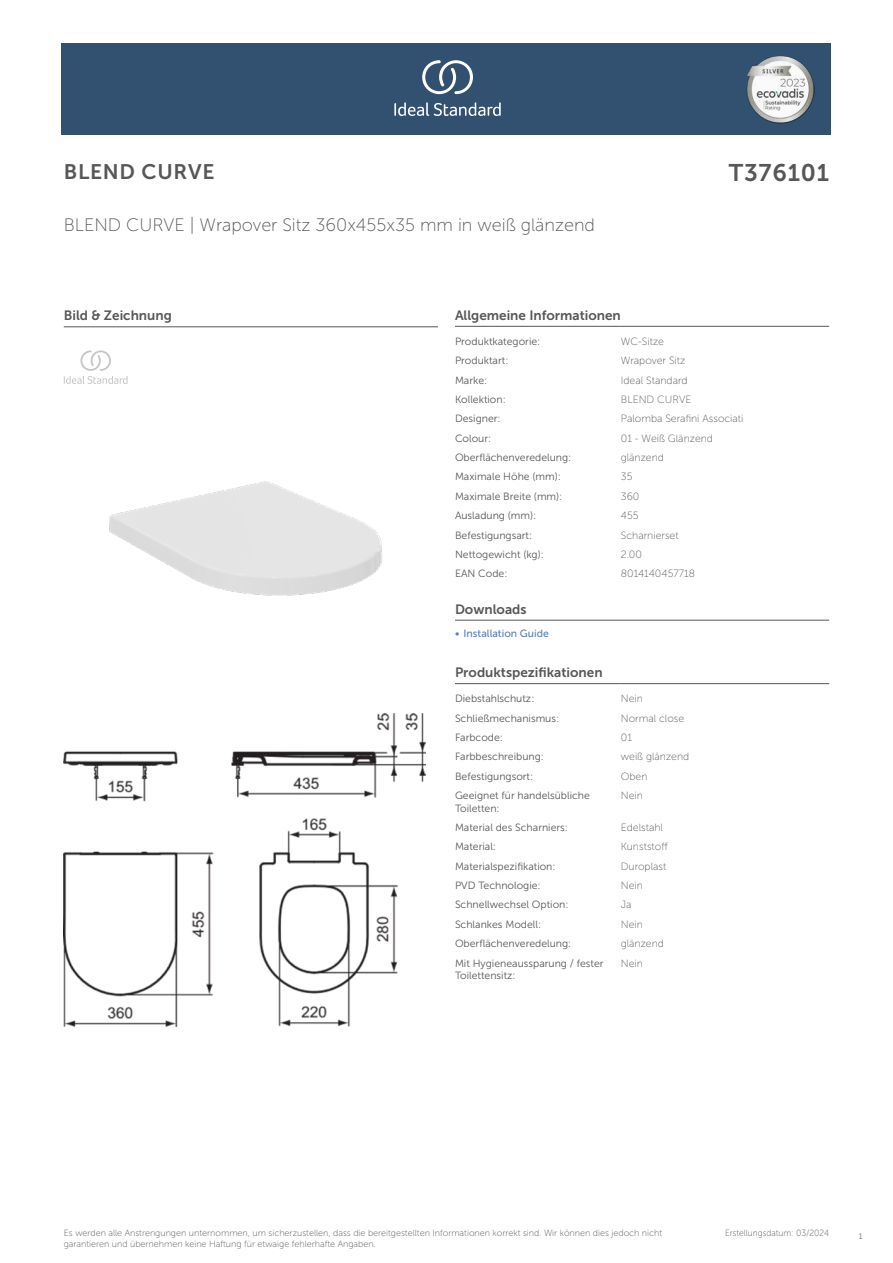
<style>
.page{position:relative;width:893px;height:1263px;background:#fff}
.page>*{position:absolute;margin:0;border:0;box-sizing:border-box;transform-origin:0 0}
.t1{font:24px "Museo Sans 700";letter-spacing:.035em;color:#575756}
.t2{font:21px "Museo Sans 700";letter-spacing:.035em;color:#575756}
.t3{font:18px "Museo Sans 100";color:#575756}
.t4{font:13.5px "Museo Sans 700";color:#575756}
.t5{font:10.5px/12.6px "Museo Sans 300";color:#575756}
.t6{font:10.5px "Museo Sans 100";color:#575756}
.t7{font:10.5px "Museo Sans 500";color:#5b7ebf}
.t8{font:9px/10.8px "Museo Sans 100";color:#575756}
.t9{font:9px "Museo Sans 100";color:#575756;scale:.95 1}
.t10{font:300 9px "Calibri";color:#575756;scale:.95 1}
</style>
<div class="page">
<div style="left:62px;top:43px;width:769px;height:91px;background:#325070"></div>
<hr style="left:455px;top:326px;width:166px;height:1px;background:#575756">
<hr style="left:621px;top:326px;width:208px;height:1px;background:#575756">
<hr style="left:455px;top:620px;width:187px;height:1px;background:#575756">
<hr style="left:642px;top:620px;width:187px;height:1px;background:#575756">
<hr style="left:455px;top:683px;width:166px;height:1px;background:#575756">
<hr style="left:621px;top:683px;width:208px;height:1px;background:#575756">
<img style="left:64px;top:714px;width:361px;height:313px">
<hr style="left:64px;top:327px;width:374px;height:1px;background:#575756">
<svg style="left:64px;top:350px;width:64px;height:34px"></svg>
<img style="left:109px;top:481px;width:273px;height:115px">
<svg style="left:394px;top:102px;width:107px;height:14px"></svg>
<svg style="left:422px;top:60px;width:51px;height:34px"></svg>
<img style="left:746px;top:56px;width:68px;height:67px">
<h2 class="t2" style="left:64px;top:160px;width:152px">BLEND CURVE</h2>
<h1 class="t1" style="left:729px;top:160px;width:102px">T376101</h1>
<h3 class="t3" style="left:64px;top:215px;width:533px">BLEND CURVE | Wrapover Sitz 360x455x35 mm in weiß glänzend</h3>
<p class="t4" style="left:64px;top:308px;width:110px">Bild &amp; Zeichnung</p>
<p class="t4" style="left:455px;top:308px;width:167px">Allgemeine Informationen</p>
<p class="t5" style="left:455px;top:335px;width:87px">Produktkategorie:</p>
<p class="t6" style="left:621px;top:336px;width:45px">WC-Sitze</p>
<p class="t5" style="left:455px;top:354px;width:55px">Produktart:</p>
<p class="t6" style="left:621px;top:355px;width:66px">Wrapover Sitz</p>
<p class="t5" style="left:455px;top:374px;width:34px">Marke:</p>
<p class="t6" style="left:621px;top:374px;width:68px">Ideal Standard</p>
<p class="t5" style="left:455px;top:393px;width:52px">Kollektion:</p>
<p class="t6" style="left:621px;top:394px;width:72px">BLEND CURVE</p>
<p class="t5" style="left:455px;top:413px;width:47px">Designer:</p>
<p class="t6" style="left:621px;top:413px;width:124px">Palomba Serafini Associati</p>
<p class="t5" style="left:455px;top:432px;width:38px">Colour:</p>
<p class="t6" style="left:621px;top:433px;width:94px">01 - Weiß Glänzend</p>
<p class="t5" style="left:455px;top:451px;width:118px">Oberflächenveredelung:</p>
<p class="t6" style="left:621px;top:452px;width:45px">glänzend</p>
<p class="t5" style="left:455px;top:471px;width:107px">Maximale Höhe (mm):</p>
<p class="t6" style="left:621px;top:471px;width:13px">35</p>
<p class="t5" style="left:455px;top:490px;width:109px">Maximale Breite (mm):</p>
<p class="t6" style="left:621px;top:491px;width:20px">360</p>
<p class="t5" style="left:455px;top:509px;width:83px">Ausladung (mm):</p>
<p class="t6" style="left:621px;top:510px;width:19px">455</p>
<p class="t5" style="left:455px;top:529px;width:79px">Befestigungsart:</p>
<p class="t6" style="left:621px;top:529px;width:59px">Scharnierset</p>
<p class="t5" style="left:455px;top:548px;width:90px">Nettogewicht (kg):</p>
<p class="t6" style="left:621px;top:549px;width:23px">2.00</p>
<p class="t5" style="left:455px;top:567px;width:54px">EAN Code:</p>
<p class="t6" style="left:621px;top:568px;width:76px">8014140457718</p>
<p class="t4" style="left:455px;top:602px;width:73px">Downloads</p>
<p class="t7" style="left:455px;top:627px;width:95px">• Installation Guide</p>
<p class="t4" style="left:455px;top:665px;width:149px">Produktspezifikationen</p>
<p class="t5" style="left:455px;top:692px;width:81px">Diebstahlschutz:</p>
<p class="t6" style="left:621px;top:693px;width:24px">Nein</p>
<p class="t5" style="left:455px;top:712px;width:106px">Schließmechanismus:</p>
<p class="t6" style="left:621px;top:712px;width:65px">Normal close</p>
<p class="t5" style="left:455px;top:731px;width:49px">Farbcode:</p>
<p class="t6" style="left:621px;top:732px;width:13px">01</p>
<p class="t5" style="left:455px;top:750px;width:90px">Farbbeschreibung:</p>
<p class="t6" style="left:621px;top:751px;width:70px">weiß glänzend</p>
<p class="t5" style="left:455px;top:770px;width:80px">Befestigungsort:</p>
<p class="t6" style="left:621px;top:770px;width:28px">Oben</p>
<p class="t5" style="left:455px;top:789px;width:136px">Geeignet für handelsübliche<br>Toiletten:</p>
<p class="t6" style="left:621px;top:790px;width:24px">Nein</p>
<p class="t5" style="left:455px;top:821px;width:115px">Material des Scharniers:</p>
<p class="t6" style="left:621px;top:822px;width:44px">Edelstahl</p>
<p class="t5" style="left:455px;top:840px;width:43px">Material:</p>
<p class="t6" style="left:621px;top:841px;width:48px">Kunststoff</p>
<p class="t5" style="left:455px;top:860px;width:102px">Materialspezifikation:</p>
<p class="t6" style="left:621px;top:860px;width:47px">Duroplast</p>
<p class="t5" style="left:455px;top:879px;width:87px">PVD Technologie:</p>
<p class="t6" style="left:621px;top:880px;width:24px">Nein</p>
<p class="t5" style="left:455px;top:899px;width:115px">Schnellwechsel Option:</p>
<p class="t6" style="left:621px;top:899px;width:12px">Ja</p>
<p class="t5" style="left:455px;top:918px;width:88px">Schlankes Modell:</p>
<p class="t6" style="left:621px;top:919px;width:24px">Nein</p>
<p class="t5" style="left:455px;top:937px;width:118px">Oberflächenveredelung:</p>
<p class="t6" style="left:621px;top:938px;width:45px">glänzend</p>
<p class="t5" style="left:455px;top:957px;width:150px">Mit Hygieneaussparung / fester<br>Toilettensitz:</p>
<p class="t6" style="left:621px;top:957px;width:24px">Nein</p>
<p class="t8" style="left:64px;top:1227px;width:600px">Es werden alle Anstrengungen unternommen, um sicherzustellen, dass die bereitgestellten Informationen korrekt sind. Wir können dies jedoch nicht garantieren und übernehmen keine Haftung für etwaige fehlerhafte Angaben.</p>
<p class="t9" style="left:725px;top:1228px;width:111px">Erstellungsdatum: 03/2024</p>
<p class="t10" style="left:858px;top:1230px;width:6px">1</p>
</div>
